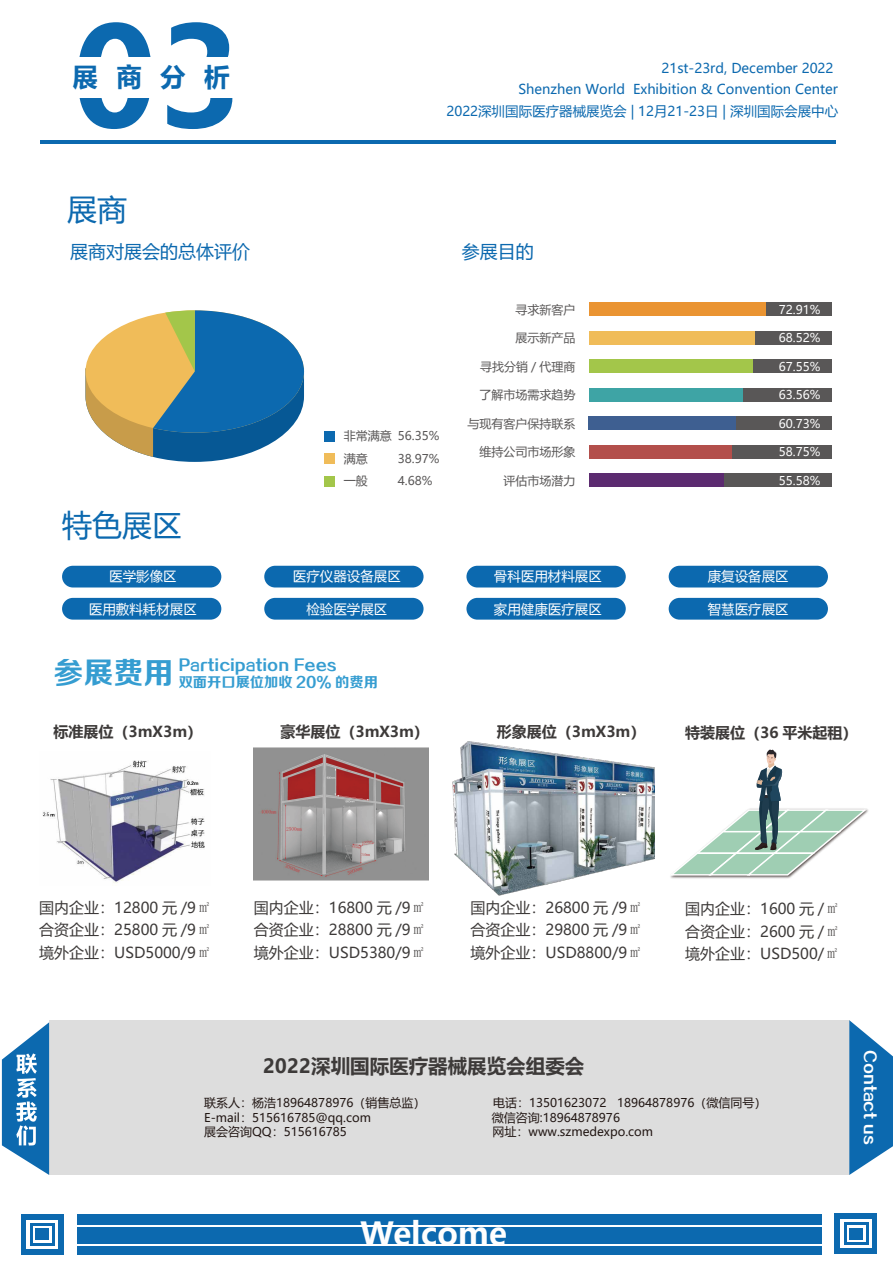
<style>
.page{position:relative;width:893px;height:1263px;background:#fff}
.page>*{position:absolute;margin:0;border:0;box-sizing:border-box;transform-origin:0 0}
.t1{font:700 136.5px "Microsoft Ya Hei";color:#0c69af}
.t2{font:700 31.5px "Microsoft Ya Hei";color:#fefefe}
.t3{font:30px "Microsoft Ya Hei";color:#0c69af}
.t4{font:30px "FZZCHJW GB1 0";color:#359dd1}
.t5{font:700 25.5px "Microsoft Ya Hei";color:#0c69af}
.t6{font:700 19.5px "Microsoft Ya Hei";color:#3d3a39}
.t7{font:18px "Microsoft Ya Hei";color:#0c69af}
.t8{font:15px/22.5px "Microsoft Ya Hei";color:#3d3a39;text-align:justify}
.t9{font:700 15px "Microsoft Ya Hei";color:#3d3a39}
.t10{font:15px "FZZCHJW GB1 0";color:#359dd1}
.t11{font:15px "FZZCHJW GB1 0";color:#fff}
.t12{font:14.25px "FZZCHJW GB1 0";color:#359dd1}
.t13{font:13.5px/20.7px "Microsoft Ya Hei";color:#0c69af}
.t14{font:13.5px "Microsoft Ya Hei";color:#fff}
.t15{font:12px "Microsoft Ya Hei";color:#221714}
.t16{font:12px/22.5px "Microsoft Ya Hei";color:#595757}
.t17{font:12px "Microsoft Ya Hei";color:#fff}
.s1{font-family:"Adobe Song Std";font-weight:300}
</style>
<div class="page">
<hr style="left:40px;top:141px;width:796px;height:3px;background:#0c69af">
<div style="left:62px;top:566px;width:159px;height:21px;background:#0c69af;border-radius:11px"></div>
<div style="left:264px;top:566px;width:160px;height:21px;background:#0c69af;border-radius:11px"></div>
<div style="left:466px;top:566px;width:160px;height:21px;background:#0c69af;border-radius:11px"></div>
<div style="left:669px;top:566px;width:159px;height:21px;background:#0c69af;border-radius:11px"></div>
<div style="left:62px;top:598px;width:159px;height:22px;background:#0c69af;border-radius:11px"></div>
<div style="left:264px;top:598px;width:160px;height:22px;background:#0c69af;border-radius:11px"></div>
<div style="left:466px;top:598px;width:160px;height:22px;background:#0c69af;border-radius:11px"></div>
<div style="left:669px;top:598px;width:159px;height:22px;background:#0c69af;border-radius:11px"></div>
<svg style="left:85px;top:310px;width:219px;height:152px"></svg>
<div style="left:589px;top:303px;width:242px;height:13px;background:#595757"></div>
<div style="left:589px;top:303px;width:176px;height:13px;background:#ea9432"></div>
<div style="left:589px;top:331px;width:242px;height:14px;background:#595757"></div>
<div style="left:589px;top:331px;width:166px;height:14px;background:#f0bc59"></div>
<div style="left:589px;top:360px;width:242px;height:13px;background:#595757"></div>
<div style="left:589px;top:360px;width:163px;height:13px;background:#a3c64a"></div>
<div style="left:589px;top:388px;width:242px;height:14px;background:#595757"></div>
<div style="left:589px;top:388px;width:154px;height:14px;background:#3ea4a5"></div>
<div style="left:589px;top:417px;width:242px;height:13px;background:#595757"></div>
<div style="left:589px;top:417px;width:147px;height:13px;background:#3e5f91"></div>
<div style="left:589px;top:445px;width:242px;height:14px;background:#595757"></div>
<div style="left:589px;top:445px;width:142px;height:14px;background:#b34f4b"></div>
<div style="left:589px;top:474px;width:242px;height:13px;background:#595757"></div>
<div style="left:589px;top:474px;width:134px;height:13px;background:#5c2b70"></div>
<div style="left:324px;top:431px;width:11px;height:11px;background:#0c69af"></div>
<div style="left:324px;top:454px;width:11px;height:10px;background:#f0bc59"></div>
<div style="left:324px;top:476px;width:11px;height:11px;background:#a3c64a"></div>
<div style="left:49px;top:1020px;width:800px;height:155px;background:#ddd"></div>
<svg style="left:849px;top:1020px;width:44px;height:155px"></svg>
<div style="left:21px;top:1214px;width:43px;height:40px;background:#0c69af"></div>
<div style="left:27px;top:1220px;width:31px;height:29px;background:#fff"></div>
<div style="left:30px;top:1223px;width:25px;height:22px;background:#0c69af"></div>
<div style="left:33px;top:1226px;width:19px;height:16px;background:#fff"></div>
<div style="left:35px;top:1228px;width:14px;height:12px;background:#0c69af"></div>
<div style="left:77px;top:1214px;width:745px;height:40px;background:#0c69af"></div>
<hr style="left:74px;top:1225px;width:748px;height:2px;background:#fff">
<hr style="left:77px;top:1244px;width:745px;height:2px;background:#fff">
<div style="left:835px;top:1213px;width:42px;height:41px;background:#0c69af"></div>
<div style="left:840px;top:1219px;width:32px;height:29px;background:#fff"></div>
<div style="left:844px;top:1222px;width:24px;height:23px;background:#0c69af"></div>
<div style="left:847px;top:1225px;width:18px;height:17px;background:#fff"></div>
<div style="left:849px;top:1228px;width:14px;height:12px;background:#0c69af"></div>
<svg style="left:2px;top:1022px;width:47px;height:153px"></svg>
<img style="left:42px;top:760px;width:163px;height:123px">
<svg style="left:253px;top:747px;width:176px;height:134px"></svg>
<img style="left:254px;top:748px;width:174px;height:132px">
<img style="left:452px;top:741px;width:202px;height:155px">
<img style="left:670px;top:877px;width:121px;height:2px">
<svg style="left:670px;top:749px;width:198px;height:128px"></svg>
<h1 class="t1" style="left:73px;top:-17px;width:170px">03</h1>
<h3 class="t5" style="left:73px;top:59px;width:159px">展商分析</h3>
<h3 class="t3" style="left:67px;top:188px;width:62px">展商</h3>
<p class="t13" style="left:518px;top:58px;width:321px;text-indent:143px">21st-23rd, December 2022<br>Shenzhen World Exhibition &amp; Convention Center</p>
<p class="t13" style="left:446px;top:101px;width:393px">2022深圳国际医疗器械展览会 | 12月21-23日 | 深圳国际会展中心</p>
<p class="t7" style="left:70px;top:239px;width:181px">展商对展会的总体评价</p>
<p class="t7" style="left:462px;top:239px;width:73px">参展目的</p>
<p class="t16" style="left:344px;top:424px;width:97px">非常满意 56.35%满意</p>
<p class="t16" style="left:398px;top:447px;width:43px">38.97%</p>
<h3 class="t3" style="left:62px;top:505px;width:121px">特色展区</h3>
<p class="t14" style="left:109px;top:567px;width:69px">医学影像区</p>
<p class="t14" style="left:89px;top:600px;width:109px">医用敷料耗材展区</p>
<p class="t16" style="left:344px;top:469px;width:25px">一般</p>
<p class="t16" style="left:398px;top:469px;width:36px">4.68%</p>
<p class="t14" style="left:293px;top:567px;width:109px">医疗仪器设备展区</p>
<p class="t14" style="left:306px;top:600px;width:82px">检验医学展区</p>
<h3 class="t4" style="left:54px;top:656px;width:121px">参展费用</h3>
<p class="t10" style="left:179px;top:656px;width:160px">Participation Fees</p>
<p class="t12" style="left:179px;top:674px;width:201px">双面开口展位加收 20% 的费用</p>
<p class="t9" style="left:54px;top:721px;width:150px">标准展位（3mX3m）</p>
<p class="t9" style="left:280px;top:721px;width:150px">豪华展位（3mX3m）</p>
<p class="t16" style="left:515px;top:298px;width:61px">寻求新客户</p>
<p class="t16" style="left:515px;top:326px;width:61px">展示新产品</p>
<p class="t16" style="left:480px;top:355px;width:97px">寻找分销 / 代理商</p>
<p class="t16" style="left:479px;top:383px;width:97px">了解市场需求趋势</p>
<p class="t16" style="left:467px;top:412px;width:109px">与现有客户保持联系</p>
<p class="t16" style="left:479px;top:440px;width:97px">维持公司市场形象</p>
<p class="t16" style="left:503px;top:469px;width:73px">评估市场潜力</p>
<p class="t14" style="left:494px;top:567px;width:109px">骨科医用材料展区</p>
<p class="t14" style="left:494px;top:600px;width:109px">家用健康医疗展区</p>
<p class="t9" style="left:497px;top:721px;width:150px">形象展位（3mX3m）</p>
<p class="t17" style="left:779px;top:301px;width:43px">72.91%</p>
<p class="t17" style="left:779px;top:330px;width:43px">68.52%</p>
<p class="t17" style="left:779px;top:358px;width:43px">67.55%</p>
<p class="t17" style="left:779px;top:387px;width:43px">63.56%</p>
<p class="t17" style="left:779px;top:415px;width:43px">60.73%</p>
<p class="t17" style="left:779px;top:444px;width:43px">58.75%</p>
<p class="t17" style="left:779px;top:473px;width:43px">55.58%</p>
<p class="t14" style="left:708px;top:567px;width:83px">康复设备展区</p>
<p class="t14" style="left:708px;top:600px;width:83px">智慧医疗展区</p>
<p class="t9" style="left:685px;top:722px;width:174px">特装展位（36 平米起租）</p>
<p class="t8" style="left:39px;top:895px;width:173px">国内企业：12800 元 /9<span class="s1">㎡</span>合资企业：25800 元 /9<span class="s1">㎡</span>境外企业：USD5000/9<span class="s1">㎡</span></p>
<p class="t8" style="left:254px;top:895px;width:173px">国内企业：16800 元 /9<span class="s1">㎡</span>合资企业：28800 元 /9<span class="s1">㎡</span>境外企业：USD5380/9<span class="s1">㎡</span></p>
<p class="t8" style="left:471px;top:895px;width:173px">国内企业：26800 元 /9<span class="s1">㎡</span>合资企业：29800 元 /9<span class="s1">㎡</span>境外企业：USD8800/9<span class="s1">㎡</span></p>
<p class="t8" style="left:685px;top:897px;width:156px">国内企业：1600 元 /<span class="s1">㎡</span>合资企业：2600 元 /<span class="s1">㎡</span>境外企业：USD500/<span class="s1">㎡</span></p>
<h3 class="t6" style="left:263px;top:1052px;width:323px">2022深圳国际医疗器械展览会组委会</h3>
<p class="t15" style="left:204px;top:1095px;width:223px">联系人：杨浩18964878976（销售总监）</p>
<p class="t15" style="left:493px;top:1095px;width:275px">电话：13501623072 18964878976（微信同号）</p>
<p class="t15" style="left:204px;top:1109px;width:168px">E-mail：515616785@qq.com</p>
<p class="t15" style="left:492px;top:1109px;width:130px">微信咨询:18964878976</p>
<p class="t15" style="left:204px;top:1124px;width:144px">展会咨询QQ：515616785</p>
<p class="t15" style="left:493px;top:1124px;width:162px">网址：www.szmedexpo.com</p>
<h2 class="t2" style="left:360px;top:1211px;width:148px">Welcome</h2>
<p class="t11" style="left:878px;top:1050px;width:96px;rotate:90deg">Con at ct us</p>
</div>
